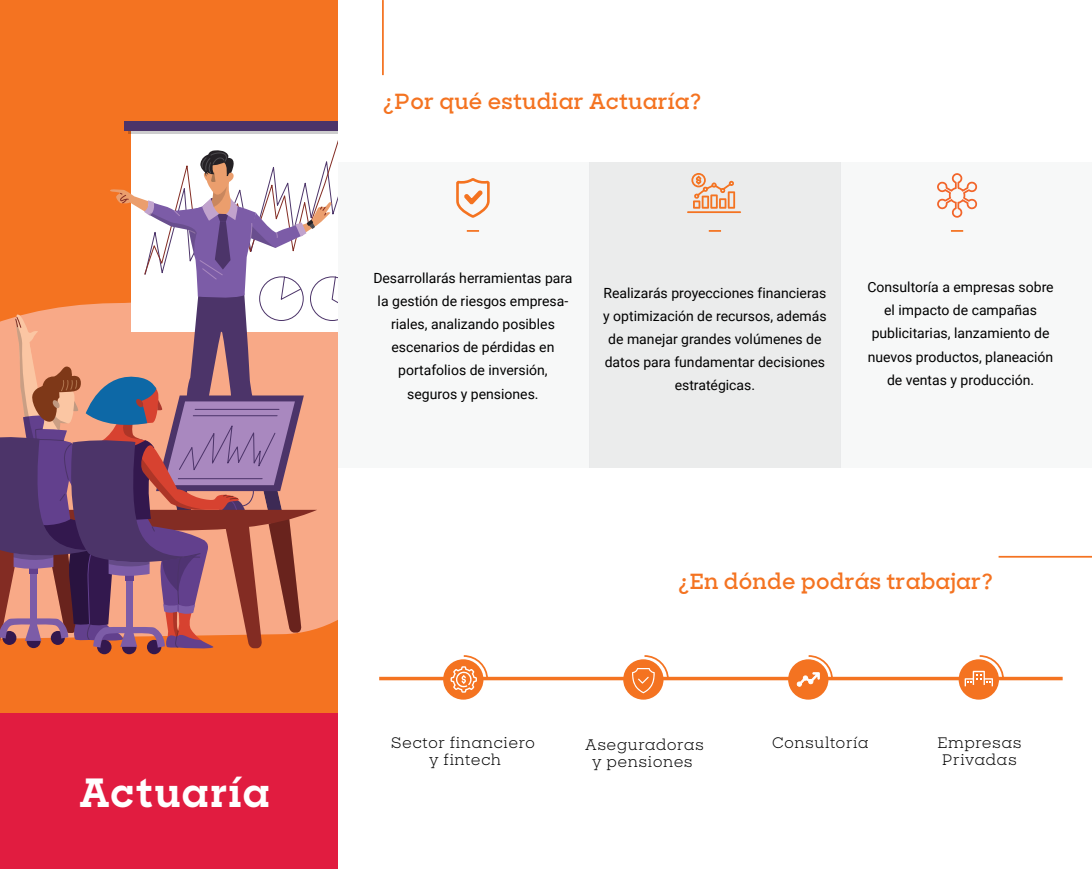
<style>
.page{position:relative;width:1092px;height:869px;background:#fff}
.page>*{position:absolute;margin:0;border:0;box-sizing:border-box;transform-origin:0 0}
.t1{font:700 39.02px "Sharp Slab";letter-spacing:.04em;color:#fff}
.t2{font:600 21px "Sharp Slab";letter-spacing:.01em;color:#f47321}
.t3{font:14.53px/17.5px "Sharp Slab";letter-spacing:.03em;color:#000;text-align:center}
.t4{font:14px/23.1px "Roboto";color:#000;text-align:center}
</style>
<div class="page">
<div style="left:589px;top:162px;width:251px;height:305px;background:#ebecec"></div>
<div style="left:839px;top:162px;width:252px;height:305px;background:#f7f8f8"></div>
<svg style="left:708px;top:230px;width:13px;height:2px"></svg>
<svg style="left:951px;top:230px;width:12px;height:2px"></svg>
<hr style="left:382px;top:0;width:2px;height:75px;background:#f47321">
<div style="left:0;top:712px;width:338px;height:156px;background:#e11c40"></div>
<div style="left:0;top:0;width:338px;height:712px;background:#f47321"></div>
<hr style="left:128px;top:130px;width:210px;height:3px;background:#020206">
<div style="left:124px;top:121px;width:214px;height:9px;background:#4c3469"></div>
<div style="left:147px;top:639px;width:14px;height:15px;background:#33184e;border-radius:50%"></div>
<div style="left:122px;top:639px;width:14px;height:15px;background:#33184e;border-radius:50%"></div>
<div style="left:97px;top:639px;width:14px;height:15px;background:#33184e;border-radius:50%"></div>
<svg style="left:0;top:134px;width:338px;height:515px;background:#bf8784"></svg>
<div style="left:338px;top:162px;width:252px;height:305px;background:#f7f8f8"></div>
<svg style="left:467px;top:230px;width:12px;height:2px"></svg>
<svg style="left:456px;top:178px;width:34px;height:40px"></svg>
<svg style="left:687px;top:173px;width:54px;height:40px"></svg>
<svg style="left:937px;top:173px;width:41px;height:45px"></svg>
<svg style="left:379px;top:676px;width:683px;height:4px;background:#f68f4d"></svg>
<hr style="left:998px;top:555px;width:93px;height:2px;background:#f47321">
<div style="left:443px;top:659px;width:40px;height:40px;background:#f47321;border-radius:50%"></div>
<div style="left:623px;top:659px;width:40px;height:40px;background:#f47321;border-radius:50%"></div>
<div style="left:788px;top:659px;width:40px;height:40px;background:#f47321;border-radius:50%"></div>
<svg style="left:796px;top:655px;width:37px;height:31px"></svg>
<div style="left:958px;top:659px;width:40px;height:40px;background:#f47321;border-radius:50%"></div>
<svg style="left:450px;top:655px;width:39px;height:37px"></svg>
<svg style="left:964px;top:655px;width:40px;height:31px"></svg>
<svg style="left:632px;top:655px;width:37px;height:38px"></svg>
<h1 class="t1" style="left:79px;top:764px;width:192px">Actuaría</h1>
<h2 class="t2" style="left:383px;top:86px;width:320px">¿Por qué estudiar Actuaría?</h2>
<p class="t4" style="left:373px;top:266px;width:201px">Desarrollarás herramientas para la gestión de riesgos empresa&shy;riales, analizando posibles escenarios de pérdidas en portafolios de inversión, seguros y pensiones.</p>
<p class="t4" style="left:603px;top:280px;width:225px">Realizarás proyecciones financieras y optimización de recursos, además de manejar grandes volúmenes de datos para fundamentar decisiones estratégicas.</p>
<p class="t4" style="left:867px;top:275px;width:188px">Consultoría a empresas sobre el impacto de campañas publicitarias, lanzamiento de nuevos productos, planeación de ventas y producción.</p>
<h2 class="t2" style="left:678px;top:566px;width:316px">¿En dónde podrás trabajar?</h2>
<p class="t3" style="left:390px;top:733px;width:146px">Sector financiero</p>
<p class="t3" style="left:771px;top:733px;width:98px">Consultoría</p>
<p class="t3" style="left:429px;top:750px;width:74px">y fintech</p>
<p class="t3" style="left:585px;top:735px;width:121px">Aseguradoras y pensiones</p>
<p class="t3" style="left:937px;top:733px;width:86px">Empresas<br>Privadas</p>
</div>
